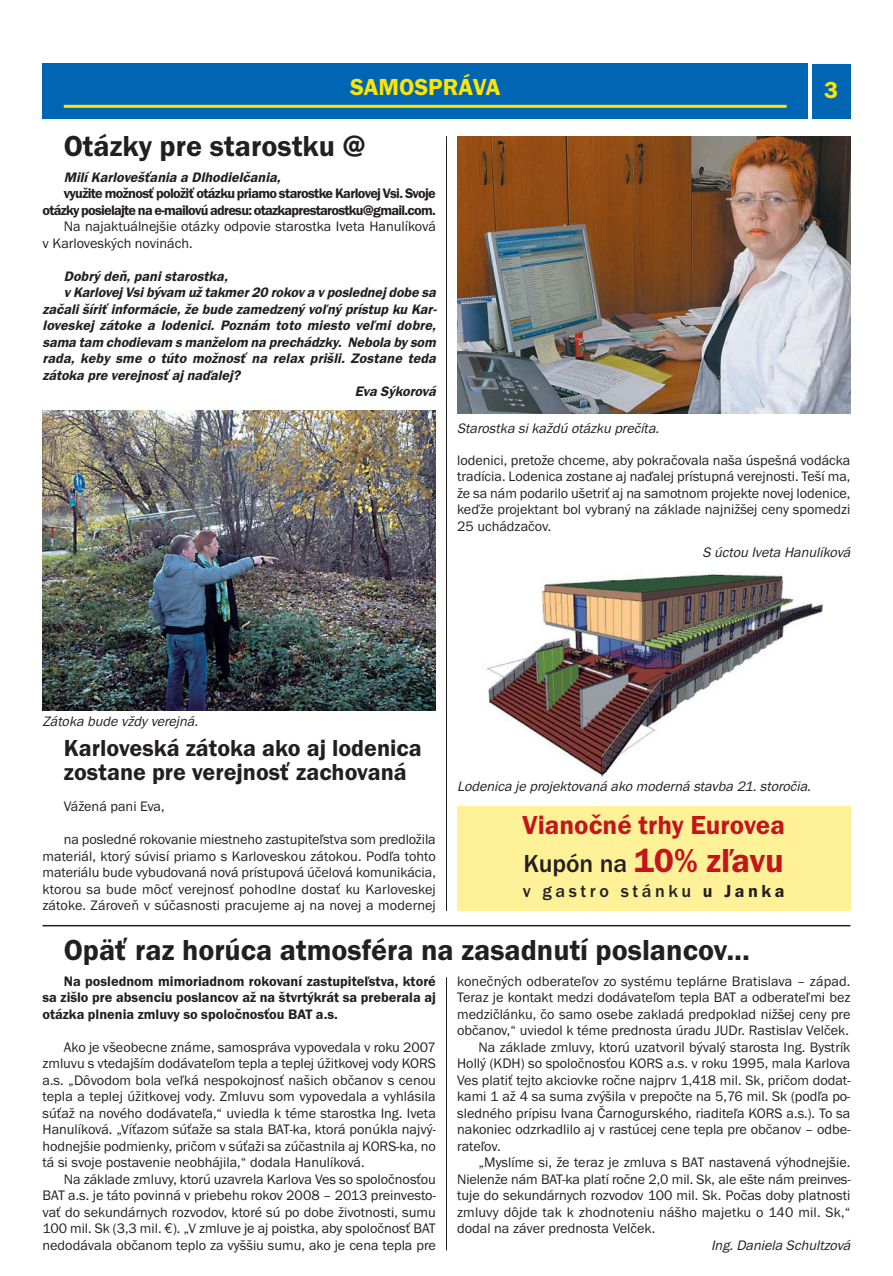
<style>
.page{position:relative;width:893px;height:1276px;background:#fff}
.page>*{position:absolute;margin:0;border:0;box-sizing:border-box;transform-origin:0 0}
.t1{font:600 34.5px "Franklin Got Itc TCE";color:#c4151c}
.t2{font:600 30px "Franklin Got Itc TCE";color:#231f20}
.t3{font:600 27px "Franklin Got Itc TCE";color:#c4151c}
.t4{font:600 24px/24px "Franklin Got Itc TCE";color:#231f20}
.t5{font:600 24px "Franklin Got Itc TCE";color:#ffe600}
.t6{font:500 18px "Franklin Got Itc TCE";letter-spacing:.2em;color:#231f20}
.t7{font:14.25px/16.5px "Franklin Got Itc TCE";color:#231f20;text-align:justify}
.t8{font:italic 600 14.25px "Franklin Got Itc TCE";letter-spacing:-.01em;color:#231f20}
.t9{font:600 14.25px/16.5px "Franklin Got Itc TCE";letter-spacing:-.045em;color:#231f20;text-align:right}
.t10{font:italic 14.25px "Franklin Got Itc TCE";color:#231f20}
.s1{font-weight:500;font-size:25.5px;color:#231f20}
.s2{font-weight:600}
.s3{font-family:"Euro Mono"}
</style>
<div class="page">
<div style="left:43px;top:64px;width:765px;height:55px;background:#0066b3"></div>
<hr style="left:64px;top:105px;width:723px;height:3px;background:#ffe600">
<div style="left:812px;top:64px;width:38px;height:54px;background:#0066b3"></div>
<img style="left:43px;top:411px;width:393px;height:299px">
<hr style="left:446px;top:136px;width:1px;height:775px;background:#231f20">
<img style="left:483px;top:572px;width:340px;height:205px">
<hr style="left:43px;top:925px;width:807px;height:1px;background:#231f20">
<hr style="left:446px;top:977px;width:1px;height:273px;background:#231f20">
<img style="left:457px;top:136px;width:393px;height:277px">
<div style="left:457px;top:806px;width:393px;height:105px;background:#fff197"></div>
<h3 class="t5" style="left:350px;top:79px;width:152px">SAMOSPRÁVA</h3>
<h3 class="t5" style="left:824px;top:82px;width:16px">3</h3>
<h2 class="t2" style="left:64px;top:136px;width:303px">Otázky pre starostku @</h2>
<p class="t8" style="left:64px;top:172px;width:221px">Milí Karlovešťania a Dlhodielčania,</p>
<p class="t9" style="left:43px;top:186px;width:395px">využite možnosť položiť otázku priamo starostke Karlovej Vsi. Svoje otázky posielajte na e-mailovú adresu: otazkaprestarostku@gmail.com.</p>
<p class="t7" style="left:43px;top:220px;width:395px;text-indent:21px">Na najaktuálnejšie otázky odpovie starostka Iveta Hanulíková v Karloveských novinách.</p>
<p class="t8" style="left:64px;top:271px;width:168px">Dobrý deň, pani starostka,</p>
<p class="t8" style="left:64px;top:288px;width:376px">v Karlovej Vsibývam už takmer20 rokov a v poslednej dobe sa</p>
<p class="t8" style="left:43px;top:304px;width:398px">začali šíriť informácie, že bude zamedzený voľný prístup ku Kar-</p>
<p class="t8" style="left:43px;top:321px;width:397px">loveskej zátoke a lodenici. Poznám toto miesto veľmi dobre,</p>
<p class="t8" style="left:43px;top:337px;width:397px">sama tam chodievam s manželom na prechádzky. Nebola by som</p>
<p class="t8" style="left:43px;top:354px;width:397px">rada, keby sme o túto možnosť na relax prišli. Zostane teda</p>
<p class="t8" style="left:43px;top:370px;width:202px">zátoka pre verej nosť aj naďalej?</p>
<p class="t8" style="left:355px;top:387px;width:85px">Eva Sýkorová</p>
<p class="t10" style="left:457px;top:423px;width:206px">Starostka si každú otázku prečíta.</p>
<p class="t7" style="left:457px;top:453px;width:395px">lodenici, pretože chceme, aby pokračovala naša úspešná vodácka tradícia. Lodenica zostane aj naďalej prístupná verejnosti. Teší ma, že sa nám podarilo ušetriť aj na samotnom projekte novej lodenice, keďže projektant bol vybraný na základe najnižšej ceny spomedzi 25 uchádzačov.</p>
<p class="t10" style="left:703px;top:547px;width:152px">S úctou Iveta Hanulíková</p>
<p class="t10" style="left:43px;top:717px;width:160px">Zátoka bude vždy verej ná.</p>
<h3 class="t4" style="left:64px;top:738px;width:360px">Karloveská zátoka ako aj lodenica zostane pre verejnosť zachovaná</h3>
<p class="t7" style="left:64px;top:799px;width:102px">Vážená pani Eva,</p>
<p class="t7" style="left:43px;top:832px;width:395px;text-indent:21px">na posledné rokovanie miestneho zastupiteľstva som predložila materiál, ktorý súvisí priamo s Karloveskou zátokou. Podľa tohto materiálu bude vybudovaná nová prístupová účelová komunikácia, ktorou sa bude môcť verejnosť pohodlne dostať ku Karloveskej zátoke. Zároveň v súčasnosti pracujeme aj na novej a modernej</p>
<p class="t10" style="left:457px;top:781px;width:358px">Lodenica je projektovaná ako moderná stavba 21. storočia.</p>
<h3 class="t3" style="left:523px;top:816px;width:264px">Vianočné trhy Eurovea</h3>
<h1 class="t1" style="left:524px;top:848px;width:262px"><span class="s1">Kupón na</span> 10% zľavu</h1>
<p class="t6" style="left:523px;top:885px;width:263px">v gastro stánku <span class="s2">u Janka</span></p>
<h2 class="t2" style="left:64px;top:940px;width:688px">Opäť raz horúca atmosféra na zasadnutí poslancov...</h2>
<p class="t9" style="left:43px;top:974px;width:395px;text-align:justify;text-indent:21px">Na poslednom mimoriadnom rokovaní zastupiteľstva, ktoré sa zišlo pre absenciu poslancov až na štvrtýkrát sa preberala aj otázka plnenia zmluvy so spoločnosťou BAT a.s.</p>
<p class="t7" style="left:43px;top:1040px;width:395px;text-indent:21px">Ako je všeobecne známe, samospráva vypovedala v roku 2007 zmluvu s vtedajším dodávateľom tepla a teplej úžitkovej vody KORS a.s. „Dôvodom bola veľká nespokojnosť našich občanov s cenou tepla a teplej úžitkovej vody. Zmluvu som vypovedala a vyhlásila súťaž na nového dodávateľa,“ uviedla k téme starostka Ing. Iveta Hanulíková. „Víťazom súťaže sa stala BAT-ka, ktorá ponúkla najvý&shy;hodnejšie podmienky, pričom v súťaži sa zúčastnila aj KORS-ka, no tá si svoje postavenie neobhájila,“ dodala Hanulíková.</p>
<p class="t7" style="left:43px;top:1172px;width:395px;text-indent:21px">Na základe zmluvy, ktorú uzavrela Karlova Ves so spoločnosťou BAT a.s. je táto povinná v priebehu rokov 2008 – 2013 preinvesto&shy;vať do sekundárnych rozvodov, ktoré sú po dobe životnosti, sumu 100 mil. Sk (3,3 mil. <span class="s3">€</span>). „V zmluve je aj poistka, aby spoločnosť BAT nedodávala občanom teplo za vyššiu sumu, ako je cena tepla pre</p>
<p class="t7" style="left:457px;top:974px;width:395px">konečných odberateľov zo systému teplárne Bratislava – západ.</p>
<p class="t7" style="left:457px;top:990px;width:395px">Teraz je kontakt medzi dodávateľom tepla BAT a odberateľmi bez</p>
<p class="t7" style="left:457px;top:1007px;width:395px">medzičlánku, čo samo osebe zakladá predpoklad nižšej ceny pre</p>
<p class="t7" style="left:457px;top:1023px;width:393px">občanov,“ uviedol k téme prednosta úradu JUDr. Rastislav Velček.</p>
<p class="t7" style="left:478px;top:1040px;width:374px">Na základe zmluvy, ktorú uzatvoril bývalý starosta Ing. Bystrík</p>
<p class="t7" style="left:457px;top:1056px;width:395px">Hollý (KDH) so spoločnosťou KORS a.s. v roku 1995, mala Karlova</p>
<p class="t7" style="left:457px;top:1073px;width:395px">Ves platiť tejto akciovke ročne najprv 1,418 mil. Sk, pričom dodat-</p>
<p class="t7" style="left:457px;top:1089px;width:395px">kami 1 až 4 sa suma zvýšila v prepočte na 5,76 mil. Sk (podľa po-</p>
<p class="t7" style="left:457px;top:1106px;width:395px">sledného prípisu Ivana Čarnogurského, riaditeľa KORS a.s.). To sa</p>
<p class="t7" style="left:457px;top:1122px;width:395px">nakoniec odzrkadlilo aj v rastúcej cene tepla pre občanov – odbe-</p>
<p class="t7" style="left:457px;top:1139px;width:45px">rateľov.</p>
<p class="t7" style="left:478px;top:1155px;width:374px">„Myslíme si, že teraz je zmluva s BAT nastavená výhodnejšie.</p>
<p class="t7" style="left:457px;top:1172px;width:395px">Nielenže nám BAT-ka platí ročne 2,0 mil. Sk, ale ešte nám preinves -</p>
<p class="t7" style="left:457px;top:1188px;width:395px">tuje do sekundárnych rozvodov 100 mil. Sk. Počas doby platnosti</p>
<p class="t7" style="left:457px;top:1205px;width:395px">zmluvy dôjde tak k zhodnoteniu nášho majetku o 140 mil. Sk,“</p>
<p class="t7" style="left:457px;top:1221px;width:200px">dodal na záver prednosta Velček.</p>
<p class="t10" style="left:711px;top:1240px;width:143px">Ing. Daniela Schultzová</p>
</div>
